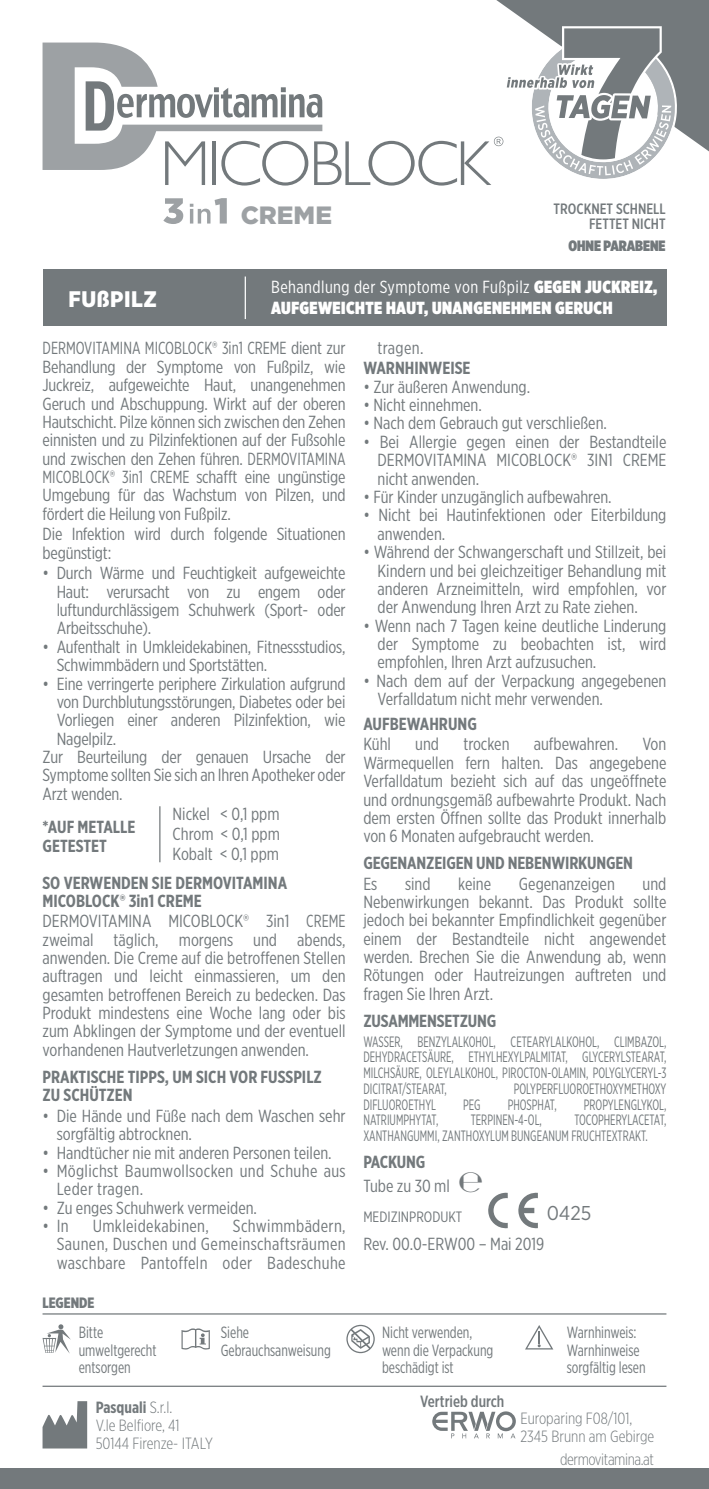
<style>
.page{position:relative;width:709px;height:1489px;background:#fff}
.page>*{position:absolute;margin:0;border:0;box-sizing:border-box;transform-origin:0 0}
.t1{font:900 25px "Gotham";color:#9da1a4}
.t2{font:900 22.5px "Gotham Narrow";letter-spacing:.025em;color:#fff}
.t3{font:20px "Gotham Narrow";color:#73797c}
.t4{font:17.5px/18.5px "Gotham X Narrow";color:#73797c;text-align:justify}
.t5{font:17.5px/18.5px "Gotham X Narrow";color:#73797c;text-align:justify;scale:.9 1}
.t6{font:700 17.5px/18.8px "Gotham X Narrow";color:#73797c}
.t7{font:900 17.5px/21px "Gotham X Narrow";letter-spacing:.025em;color:#fff}
.t8{font:17.5px/18.2px "Gotham X Narrow";letter-spacing:.02em;color:#73797c}
.t9{font:16.25px/17.8px "Gotham X Narrow";color:#73797c;scale:.9 1}
.t10{font:300 16.25px/17.8px "Gotham X Narrow";color:#73797c}
.t11{font:300 16.25px "Gotham X Narrow";letter-spacing:-.025em;color:#73797c}
.t12{font:500 16.25px "Gotham X Narrow";color:#73797c}
.t13{font:15px/15.8px "Gotham X Narrow";color:#73797c;text-align:justify;scale:.8 1}
.t14{font:500 15px/15px "Gotham X Narrow";color:#73797c;text-align:right}
.t15{font:15px "Gotham X Narrow";color:#73797c}
.t16{font:900 15px "Gotham X Narrow";color:#73797c}
.t17{font:900 15px "Gotham X Narrow";color:#73797c}
.s1{font-weight:400}
.s2{font-weight:700}
.s3{font-family:"Myriad Pro";font-size:30px}
</style>
<div class="page">
<hr style="left:159px;top:806px;width:1px;height:56px;background:#73797c">
<svg style="left:488px;top:1192px;width:20px;height:36px"></svg>
<svg style="left:518px;top:1192px;width:20px;height:36px"></svg>
<hr style="left:43px;top:1313px;width:623px;height:1px;background:#73797c">
<hr style="left:43px;top:1385px;width:623px;height:1px;background:#73797c">
<svg style="left:525px;top:1325px;width:28px;height:24px"></svg>
<svg style="left:181px;top:1328px;width:29px;height:21px"></svg>
<svg style="left:43px;top:1324px;width:28px;height:29px"></svg>
<svg style="left:346px;top:1324px;width:29px;height:28px"></svg>
<svg style="left:190px;top:198px;width:37px;height:25px"></svg>
<svg style="left:163px;top:198px;width:20px;height:26px"></svg>
<div style="left:43px;top:269px;width:623px;height:57px;background:#73797c"></div>
<hr style="left:245px;top:276px;width:1px;height:43px;background:#fff">
<svg style="left:43px;top:0;width:666px;height:185px"></svg>
<div style="left:0;top:1468px;width:709px;height:20px;background:#73797c"></div>
<svg style="left:43px;top:1401px;width:44px;height:47px"></svg>
<svg style="left:432px;top:1411px;width:84px;height:27px"></svg>
<p class="t2" style="left:68px;top:284px;width:90px">FUßPILZ</p>
<p class="t14" style="left:553px;top:201px;width:113px">TROCKNET SCHNELL<br>FETTET NICHT</p>
<p class="t16" style="left:568px;top:236px;width:99px">OHNE PARABENE</p>
<p class="t7" style="left:271px;top:275px;width:387px"><span class="s1">Behandlung der Symptome von Fußpilz</span> GEGEN JUCKREIZ,<br>AUFGEWEICHTE HAUT, UNANGENEHMEN GERUCH</p>
<h1 class="t1" style="left:241px;top:198px;width:93px">CREME</h1>
<p class="t5" style="left:43px;top:338px;width:338px">DERMOVITAMINA MICOBLOCK® 3in1 CREME dient zur Behandlung der Symptome von Fußpilz, wie Juckreiz, aufgeweichte Haut, unangenehmen Geruch und Abschuppung. Wirkt auf der oberen Hautschicht. Pilze können sich zwischen den Zehen einnisten und zu Pilzinfektionen auf der Fußsohle und zwischen den Zehen führen. DERMOVITAMINA MICOBLOCK® 3in1 CREME schafft eine ungünstige Umgebung für das Wachstum von Pilzen, und fördert die Heilung von Fußpilz.</p>
<p class="t4" style="left:43px;top:524px;width:304px">Die Infektion wird durch folgende Situationen begünstigt:</p>
<p class="t4" style="left:57px;top:563px;width:290px;text-indent:-14px">• Durch Wärme und Feuchtigkeit aufgeweichte Haut: verursacht von zu engem oder luftundurchlässigem Schuhwerk (Sport- oder Arbeitsschuhe).</p>
<p class="t4" style="left:57px;top:637px;width:290px;text-indent:-14px">• Aufenthalt in Umkleidekabinen, Fitnessstudios,<br>Schwimmbädern und Sportstätten.</p>
<p class="t4" style="left:43px;top:673px;width:304px">• Eine verringerte periphere Zirkulation aufgrund</p>
<p class="t4" style="left:57px;top:692px;width:290px">von Durchblutungsstörungen, Diabetes oder bei</p>
<p class="t4" style="left:57px;top:710px;width:290px">Vorliegen einer anderen Pilzinfektion, wie</p>
<p class="t4" style="left:57px;top:729px;width:61px">Nagelpilz.</p>
<p class="t4" style="left:43px;top:747px;width:304px">Zur Beurteilung der genauen Ursache der</p>
<p class="t4" style="left:43px;top:765px;width:304px">Symptome sollten Sie sich an Ihren Apotheker oder</p>
<p class="t4" style="left:43px;top:784px;width:82px">Arzt wenden.</p>
<p class="t6" style="left:43px;top:817px;width:95px">*AUF METALLE<br>GETESTET</p>
<p class="t4" style="left:173px;top:804px;width:109px;line-height:19.5px">Nickel &lt; 0,1 ppm Chrom &lt; 0,1 ppm Kobalt &lt; 0,1 ppm</p>
<p class="t6" style="left:43px;top:874px;width:246px;line-height:17.5px">SO VERWENDEN SIE DERMOVITAMINA<br>MICOBLOCK® 3in1 CREME</p>
<p class="t4" style="left:43px;top:911px;width:304px">DERMOVITAMINA MICOBLOCK® 3in1 CREME zweimal täglich, morgens und abends, anwenden. Die Creme auf die betroffenen Stellen auftragen und leicht einmassieren, um den gesamten betroffenen Bereich zu bedecken. Das Produkt mindestens eine Woche lang oder bis zum Abklingen der Symptome und der eventuell vorhandenen Hautverletzungen anwenden.</p>
<p class="t6" style="left:43px;top:1066px;width:281px">PRAKTISCHE TIPPS, UM SICH VOR FUSSPILZ<br>ZU SCHÜTZEN</p>
<p class="t4" style="left:57px;top:1106px;width:290px;text-indent:-14px">• Die Hände und Füße nach dem Waschen sehr sorgfältig abtrocknen.</p>
<p class="t4" style="left:43px;top:1142px;width:291px">• Handtücher nie mit anderen Personen teilen.</p>
<p class="t8" style="left:57px;top:1161px;width:290px;text-indent:-14px">• Möglichst Baumwollsocken und Schuhe aus<br>Leder tragen.</p>
<p class="t4" style="left:43px;top:1197px;width:216px">• Zu enges Schuhwerk vermeiden.</p>
<p class="t4" style="left:43px;top:1216px;width:28px">• In</p>
<p class="t8" style="left:93px;top:1216px;width:118px">Umkleidekabinen,</p>
<p class="t4" style="left:57px;top:1216px;width:290px;text-indent:176px">Schwimmbädern, Saunen, Duschen und Gemeinschaftsräumen waschbare Pantoffeln oder Badeschuhe</p>
<p class="t17" style="left:43px;top:1292px;width:53px">LEGENDE</p>
<p class="t4" style="left:377px;top:338px;width:47px">tragen.</p>
<p class="t6" style="left:363px;top:358px;width:109px">WARNHINWEISE</p>
<p class="t4" style="left:363px;top:377px;width:168px">• Zur äußeren Anwendung.</p>
<p class="t4" style="left:363px;top:395px;width:120px">• Nicht einnehmen.</p>
<p class="t4" style="left:363px;top:414px;width:245px">• Nach dem Gebrauch gut verschließen.</p>
<p class="t4" style="left:377px;top:432px;width:290px;text-indent:-14px">• Bei Allergie gegen einen der Bestandteile DERMOVITAMINA MICOBLOCK® 3IN1 CREME nicht anwenden.</p>
<p class="t4" style="left:363px;top:487px;width:250px">• Für Kinder unzugänglich aufbewahren.</p>
<p class="t4" style="left:377px;top:505px;width:290px;text-indent:-14px">• Nicht bei Hautinfektionen oder Eiterbildung anwenden.</p>
<p class="t4" style="left:377px;top:542px;width:290px;text-indent:-14px">• Während der Schwangerschaft und Stillzeit, bei Kindern und bei gleichzeitiger Behandlung mit anderen Arzneimitteln, wird empfohlen, vor der Anwendung Ihren Arzt zu Rate ziehen.</p>
<p class="t4" style="left:377px;top:616px;width:290px;text-indent:-14px">• Wenn nach 7 Tagen keine deutliche Linderung der Symptome zu beobachten ist, wird empfohlen, Ihren Arzt aufzusuchen.</p>
<p class="t4" style="left:377px;top:671px;width:290px;text-indent:-14px">• Nach dem auf der Verpackung angegebenen<br>Verfalldatum nicht mehr verwenden.</p>
<p class="t6" style="left:363px;top:714px;width:115px">AUFBEWAHRUNG</p>
<p class="t4" style="left:363px;top:734px;width:29px">Kühl</p>
<p class="t4" style="left:415px;top:734px;width:25px">und</p>
<p class="t4" style="left:463px;top:734px;width:48px">trocken</p>
<p class="t4" style="left:534px;top:734px;width:86px">aufbewahren.</p>
<p class="t4" style="left:363px;top:734px;width:304px;text-indent:279px">Von Wärmequellen fern halten. Das angegebene Verfalldatum bezieht sich auf das ungeöffnete und ordnungsgemäß aufbewahrte Produkt. Nach dem ersten Öffnen sollte das Produkt innerhalb von 6 Monaten aufgebraucht werden.</p>
<p class="t6" style="left:363px;top:853px;width:271px">GEGENANZEIGEN UND NEBENWIRKUNGEN</p>
<p class="t4" style="left:363px;top:873px;width:15px">Es</p>
<p class="t4" style="left:405px;top:873px;width:27px">sind</p>
<p class="t4" style="left:458px;top:873px;width:34px">keine</p>
<p class="t4" style="left:519px;top:873px;width:97px">Gegenanzeigen</p>
<p class="t4" style="left:363px;top:873px;width:304px;text-indent:279px">und Nebenwirkungen bekannt. Das Produkt sollte jedoch bei bekannter Empfindlichkeit gegenüber einem der Bestandteile nicht angewendet werden. Brechen Sie die Anwendung ab, wenn Rötungen oder Hautreizungen auftreten und fragen Sie Ihren Arzt.</p>
<p class="t6" style="left:363px;top:1010px;width:135px">ZUSAMMENSETZUNG</p>
<p class="t13" style="left:363px;top:1033px;width:380px">WASSER, BENZYLALKOHOL, CETEARYLALKOHOL, CLIMBAZOL, DEHYDRACETSÄURE, ETHYLHEXYLPALMITAT, GLYCERYLSTEARAT, MILCHSÄURE, OLEYLALKOHOL, PIROCTON-OLAMIN, POLYGLYCERYL-3<br>DICITRAT/STEARAT,</p>
<p class="t13" style="left:514px;top:1080px;width:192px">POLYPERFLUOROETHOXYMETHOXY</p>
<p class="t13" style="left:363px;top:1096px;width:92px">DIFLUOROETHYL</p>
<p class="t13" style="left:463px;top:1096px;width:23px">PEG</p>
<p class="t13" style="left:507px;top:1096px;width:63px">PHOSPHAT,</p>
<p class="t13" style="left:584px;top:1096px;width:105px">PROPYLENGLYKOL,</p>
<p class="t13" style="left:363px;top:1111px;width:95px">NATRIUMPHYTAT,</p>
<p class="t13" style="left:471px;top:1111px;width:90px">TERPINEN-4-OL,</p>
<p class="t13" style="left:363px;top:1111px;width:380px;text-indent:211px">TOCOPHERYLACETAT,<br>XANTHANGUMMI, ZANTHOXYLUM BUNGEANUM FRUCHTEXTRAKT.</p>
<p class="t4" style="left:363px;top:1149px;width:121px;line-height:24.5px"><span class="s2">PACKUNG<br></span>Tube zu 30 ml <span class="s3">℮</span></p>
<p class="t15" style="left:363px;top:1207px;width:100px">MEDIZINPRODUKT</p>
<p class="t3" style="left:546px;top:1200px;width:46px">0425</p>
<p class="t4" style="left:363px;top:1234px;width:182px">Rev. 00.0-ERW00 – Mai 2019</p>
<p class="t9" style="left:79px;top:1322px;width:88px">Bitte umweltgerecht entsorgen</p>
<p class="t9" style="left:382px;top:1322px;width:125px">Nicht verwenden, wenn die Verpackung beschädigt ist</p>
<p class="t9" style="left:221px;top:1322px;width:124px">Siehe<br>Gebrauchsanweisung</p>
<p class="t10" style="left:96px;top:1397px;width:119px"><span class="s2">Pasquali</span> S.r.l.<br>V.le Belfiore, 41<br>50144 Firenze- ITALY</p>
<p class="t12" style="left:420px;top:1391px;width:86px">Vertrieb durch</p>
<p class="t9" style="left:567px;top:1322px;width:89px">Warnhinweis:<br>Warnhinweise sorgfältig lesen</p>
<p class="t10" style="left:520px;top:1408px;width:135px">Europaring F08/101,<br>2345 Brunn am Gebirge</p>
<p class="t11" style="left:560px;top:1449px;width:95px">dermovitamina.at</p>
</div>
